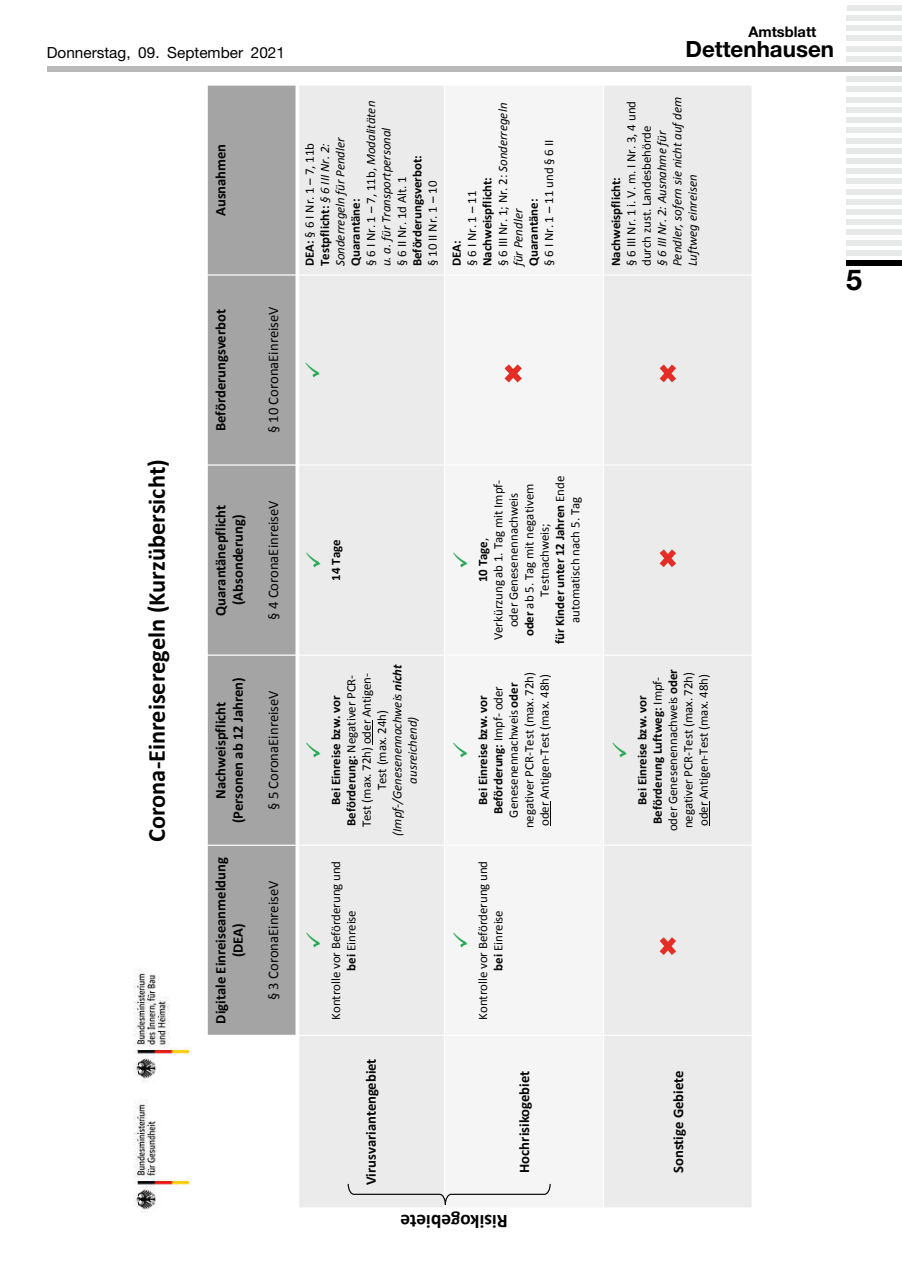
<style>
.page{position:relative;width:902px;height:1280px;background:#fff}
.page>*{position:absolute;margin:0;border:0;box-sizing:border-box;transform-origin:0 0}
.t1{font:700 28.8px "Helvetica Neue";color:#000}
.t2{font:700 24.45px "Calibri";color:#030303}
.t3{font:700 22.35px "Helvetica Neue";color:#000}
.t4{font:700 19.5px "Calibri";color:#030303}
.t5{font:15.3px "Helvetica Neue";color:#000}
.t6{font:700 14.7px "Helvetica Neue";color:#000}
.t7{font:700 14.55px/17.5px "Calibri";color:#030303;text-align:center}
.t8{font:14.55px "Calibri";color:#030303}
.t9{font:12.9px/15.3px "Calibri";color:#030303;text-align:center}
.t10{font:italic 12.9px/15.3px "Calibri";color:#030303}
.t11{font:700 12.9px "Calibri";color:#030303}
.s1{font-weight:700;font-style:normal}
.s2{font-style:normal}
.s3{font-weight:700}
.s4{font-style:italic}
.s5{font-weight:700;font-style:italic}
</style>
<div class="page">
<div style="left:846px;top:5px;width:55px;height:5px;background:#e7e8e8"></div>
<div style="left:846px;top:16px;width:55px;height:5px;background:#e7e8e8"></div>
<div style="left:846px;top:26px;width:55px;height:5px;background:#e7e8e8"></div>
<div style="left:846px;top:36px;width:55px;height:5px;background:#e7e8e8"></div>
<div style="left:846px;top:46px;width:55px;height:5px;background:#e7e8e8"></div>
<div style="left:846px;top:56px;width:55px;height:5px;background:#e7e8e8"></div>
<div style="left:47px;top:67px;width:854px;height:5px;background:#b9b9ba"></div>
<div style="left:846px;top:77px;width:55px;height:5px;background:#e7e8e8"></div>
<div style="left:846px;top:87px;width:55px;height:5px;background:#e7e8e8"></div>
<div style="left:846px;top:97px;width:55px;height:5px;background:#e7e8e8"></div>
<div style="left:846px;top:107px;width:55px;height:5px;background:#e7e8e8"></div>
<div style="left:846px;top:118px;width:55px;height:5px;background:#e7e8e8"></div>
<div style="left:846px;top:128px;width:55px;height:5px;background:#e7e8e8"></div>
<div style="left:846px;top:138px;width:55px;height:5px;background:#e7e8e8"></div>
<div style="left:846px;top:148px;width:55px;height:5px;background:#e7e8e8"></div>
<div style="left:846px;top:158px;width:55px;height:6px;background:#e7e8e8"></div>
<div style="left:846px;top:169px;width:55px;height:5px;background:#e7e8e8"></div>
<div style="left:846px;top:179px;width:55px;height:5px;background:#e7e8e8"></div>
<div style="left:846px;top:189px;width:55px;height:5px;background:#e7e8e8"></div>
<div style="left:846px;top:199px;width:55px;height:5px;background:#e7e8e8"></div>
<div style="left:846px;top:210px;width:55px;height:5px;background:#e7e8e8"></div>
<div style="left:846px;top:220px;width:55px;height:5px;background:#e7e8e8"></div>
<div style="left:846px;top:230px;width:55px;height:5px;background:#e7e8e8"></div>
<div style="left:846px;top:240px;width:55px;height:5px;background:#e7e8e8"></div>
<div style="left:846px;top:250px;width:55px;height:5px;background:#e7e8e8"></div>
<div style="left:846px;top:261px;width:55px;height:5px;background:#000"></div>
<img style="left:133px;top:972px;width:59px;height:111px">
<div style="left:207px;top:845px;width:90px;height:190px;background:#a4a4a4"></div>
<div style="left:207px;top:655px;width:90px;height:190px;background:#a4a4a4"></div>
<div style="left:207px;top:465px;width:90px;height:190px;background:#a4a4a4"></div>
<div style="left:207px;top:275px;width:90px;height:190px;background:#a4a4a4"></div>
<div style="left:207px;top:85px;width:90px;height:190px;background:#a4a4a4"></div>
<div style="left:297px;top:1035px;width:147px;height:173px;background:#ebebeb"></div>
<div style="left:297px;top:845px;width:147px;height:190px;background:#ebebeb"></div>
<div style="left:297px;top:655px;width:147px;height:190px;background:#ebebeb"></div>
<div style="left:297px;top:465px;width:147px;height:190px;background:#ebebeb"></div>
<div style="left:297px;top:275px;width:147px;height:190px;background:#ebebeb"></div>
<div style="left:297px;top:85px;width:147px;height:190px;background:#ebebeb"></div>
<div style="left:444px;top:1035px;width:159px;height:173px;background:#f5f5f5"></div>
<div style="left:444px;top:845px;width:159px;height:190px;background:#f5f5f5"></div>
<div style="left:444px;top:655px;width:159px;height:190px;background:#f5f5f5"></div>
<div style="left:444px;top:465px;width:159px;height:190px;background:#f5f5f5"></div>
<div style="left:444px;top:275px;width:159px;height:190px;background:#f5f5f5"></div>
<div style="left:444px;top:85px;width:159px;height:190px;background:#f5f5f5"></div>
<div style="left:603px;top:1035px;width:149px;height:173px;background:#ebebeb"></div>
<div style="left:603px;top:845px;width:149px;height:190px;background:#ebebeb"></div>
<div style="left:603px;top:655px;width:149px;height:190px;background:#ebebeb"></div>
<div style="left:603px;top:465px;width:149px;height:190px;background:#ebebeb"></div>
<div style="left:603px;top:275px;width:149px;height:190px;background:#ebebeb"></div>
<div style="left:603px;top:85px;width:149px;height:190px;background:#ebebeb"></div>
<hr style="left:206px;top:1035px;width:546px;height:1px;background:#fff">
<hr style="left:206px;top:845px;width:546px;height:1px;background:#fff">
<hr style="left:206px;top:654px;width:546px;height:2px;background:#fff">
<hr style="left:206px;top:464px;width:546px;height:2px;background:#fff">
<hr style="left:206px;top:274px;width:546px;height:2px;background:#fff">
<svg style="left:295px;top:86px;width:4px;height:1121px;background:#f4f4f4"></svg>
<hr style="left:444px;top:85px;width:1px;height:1124px;background:#fff">
<hr style="left:603px;top:85px;width:1px;height:1124px;background:#fff">
<hr style="left:206px;top:1207px;width:546px;height:2px;background:#fff">
<hr style="left:206px;top:85px;width:546px;height:1px;background:#fff">
<hr style="left:206px;top:85px;width:2px;height:1124px;background:#fff">
<hr style="left:751px;top:85px;width:1px;height:1124px;background:#fff">
<svg style="left:372px;top:720px;width:1px;height:24px"></svg>
<svg style="left:550px;top:802px;width:1px;height:24px"></svg>
<svg style="left:709px;top:802px;width:1px;height:24px"></svg>
<svg style="left:659px;top:937px;width:17px;height:18px"></svg>
<svg style="left:659px;top:549px;width:17px;height:18px"></svg>
<svg style="left:659px;top:364px;width:17px;height:18px"></svg>
<svg style="left:504px;top:364px;width:18px;height:18px"></svg>
<img style="left:133px;top:1103px;width:59px;height:111px">
<svg style="left:347px;top:1183px;width:204px;height:22px"></svg>
<p class="t6" style="left:748px;top:22px;width:69px">Amtsblatt</p>
<p class="t5" style="left:47px;top:43px;width:239px">Donnerstag, 09. September 2021</p>
<h3 class="t3" style="left:685px;top:36px;width:150px">Dettenhausen</h3>
<h2 class="t2" style="left:141px;top:842px;width:384px;rotate:-90deg">Corona-Einreiseregeln (Kurzübersicht)</h2>
<p class="t7" style="left:212px;top:216px;width:74px;rotate:-90deg">Ausnahmen</p>
<p class="t7" style="left:212px;top:431px;width:123px;rotate:-90deg">Beförderungsverbot</p>
<p class="t8" style="left:264px;top:433px;width:128px;rotate:-90deg">§ 10 CoronaEinreiseV</p>
<p class="t7" style="left:212px;top:616px;width:113px;rotate:-90deg">Quarantänepflicht (Absonderung)</p>
<p class="t8" style="left:264px;top:620px;width:121px;rotate:-90deg">§ 4 CoronaEinreiseV</p>
<p class="t7" style="left:212px;top:823px;width:148px;rotate:-90deg">Nachweispflicht (Personen ab 12 Jahren)</p>
<p class="t7" style="left:212px;top:1023px;width:168px;rotate:-90deg">Digitale Einreiseanmeldung (DEA)</p>
<p class="t8" style="left:264px;top:810px;width:121px;rotate:-90deg">§ 5 CoronaEinreiseV</p>
<p class="t8" style="left:264px;top:1000px;width:121px;rotate:-90deg">§ 3 CoronaEinreiseV</p>
<p class="t10" style="left:347px;top:266px;width:167px;rotate:-90deg"><span class="s1">Quarantäne:<br></span><span class="s2">§ 6 I Nr. 1 – 7, 11b,</span> Modalitäten u. a. für Transportpersonal</p>
<p class="t10" style="left:301px;top:266px;width:130px;rotate:-90deg"><span class="s1">DEA:</span> <span class="s2">§ 6 I Nr. 1 – 7, 11b<br></span><span class="s1">Testpflicht:</span> § 6 III Nr. 2:<br>Sonderregeln für Pendler</p>
<p class="t11" style="left:409px;top:266px;width:112px;rotate:-90deg">Beförderungsverbot:</p>
<p class="t9" style="left:394px;top:266px;width:92px;rotate:-90deg">§ 6 II Nr. 1d Alt. 1</p>
<p class="t9" style="left:425px;top:266px;width:87px;rotate:-90deg">§ 10 II Nr. 1 – 10</p>
<p class="t10" style="left:479px;top:266px;width:165px;rotate:-90deg"><span class="s1">Nachweispflicht:<br></span><span class="s2">§ 6 III Nr. 1; Nr. 2:</span> Sonderregeln für Pendler</p>
<p class="t9" style="left:541px;top:266px;width:128px;rotate:-90deg">§ 6 I Nr. 1 – 11 und § 6 II</p>
<p class="t9" style="left:464px;top:266px;width:77px;rotate:-90deg">§ 6 I Nr. 1 – 11</p>
<p class="t11" style="left:525px;top:266px;width:69px;rotate:-90deg">Quarantäne:</p>
<p class="t11" style="left:448px;top:266px;width:27px;rotate:-90deg">DEA:</p>
<p class="t11" style="left:327px;top:581px;width:43px;rotate:-90deg">14 Tage</p>
<p class="t9" style="left:328px;top:836px;width:173px;rotate:-90deg"><span class="s3">Bei Einreise bzw. vor<br>Beförderung:</span> Negativer PCR-<br>Test (max. 72h) oder Antigen-<br>Test (max. 24h) <span class="s4">(Impf-/Genesenennachweis</span> <span class="s5">nicht </span><span class="s4">ausreichend)</span></p>
<p class="t9" style="left:328px;top:1020px;width:160px;rotate:-90deg">Kontrolle vor Beförderung und <span class="s3">bei</span> Einreise</p>
<p class="t7" style="left:362px;top:1185px;width:128px;rotate:-90deg">Virusvariantengebiet</p>
<p class="t9" style="left:475px;top:644px;width:170px;rotate:-90deg"><span class="s3">10 Tage</span>,<br>Verkürzung ab 1. Tag mit Impf&shy;oder Genesenennachweis<br><span class="s3">oder</span> ab 5. Tag mit negativem<br>Testnachweis;<br><span class="s3">für Kinder unter 12 Jahren</span> Ende automatisch nach 5. Tag</p>
<p class="t9" style="left:475px;top:828px;width:158px;rotate:-90deg"><span class="s3">Bei Einreise bzw. vor<br>Beförderung:</span> Impf- oder<br>Genesenennachweis <span class="s3">oder </span>negativer PCR-Test (max. 72h) oder Antigen-Test (max. 48h)</p>
<p class="t9" style="left:475px;top:1020px;width:161px;rotate:-90deg">Kontrolle vor Beförderung und <span class="s3">bei</span> Einreise</p>
<p class="t7" style="left:515px;top:1173px;width:103px;rotate:-90deg">Hochrisikogebiet</p>
<h3 class="t4" style="left:508px;top:1234px;width:109px;rotate:-180deg">Risikogebiete</h3>
<p class="t9" style="left:623px;top:266px;width:167px;text-align:left;rotate:-90deg">§ 6 III Nr. 1 i. V. m. I Nr. 3, 4 und durch zust. Landesbehörde</p>
<p class="t10" style="left:653px;top:266px;width:170px;rotate:-90deg">§ 6 III Nr. 2: Ausnahme für<br>Pendler, sofern sie nicht aufdem<br>Luftweg einreisen</p>
<p class="t11" style="left:607px;top:266px;width:91px;rotate:-90deg">Nachweispflicht:</p>
<p class="t9" style="left:634px;top:831px;width:164px;rotate:-90deg"><span class="s3">Bei Einreise bzw. vor<br>Beförderung Luftweg:</span> Impf&shy;oder Genesenennachweis <span class="s3">oder </span>negativer PCR-Test (max. 72h) oder Antigen-Test (max. 48h)</p>
<p class="t7" style="left:669px;top:1173px;width:104px;rotate:-90deg">Sonstige Gebiete</p>
<h1 class="t1" style="left:846px;top:262px;width:17px">5</h1>
</div>
